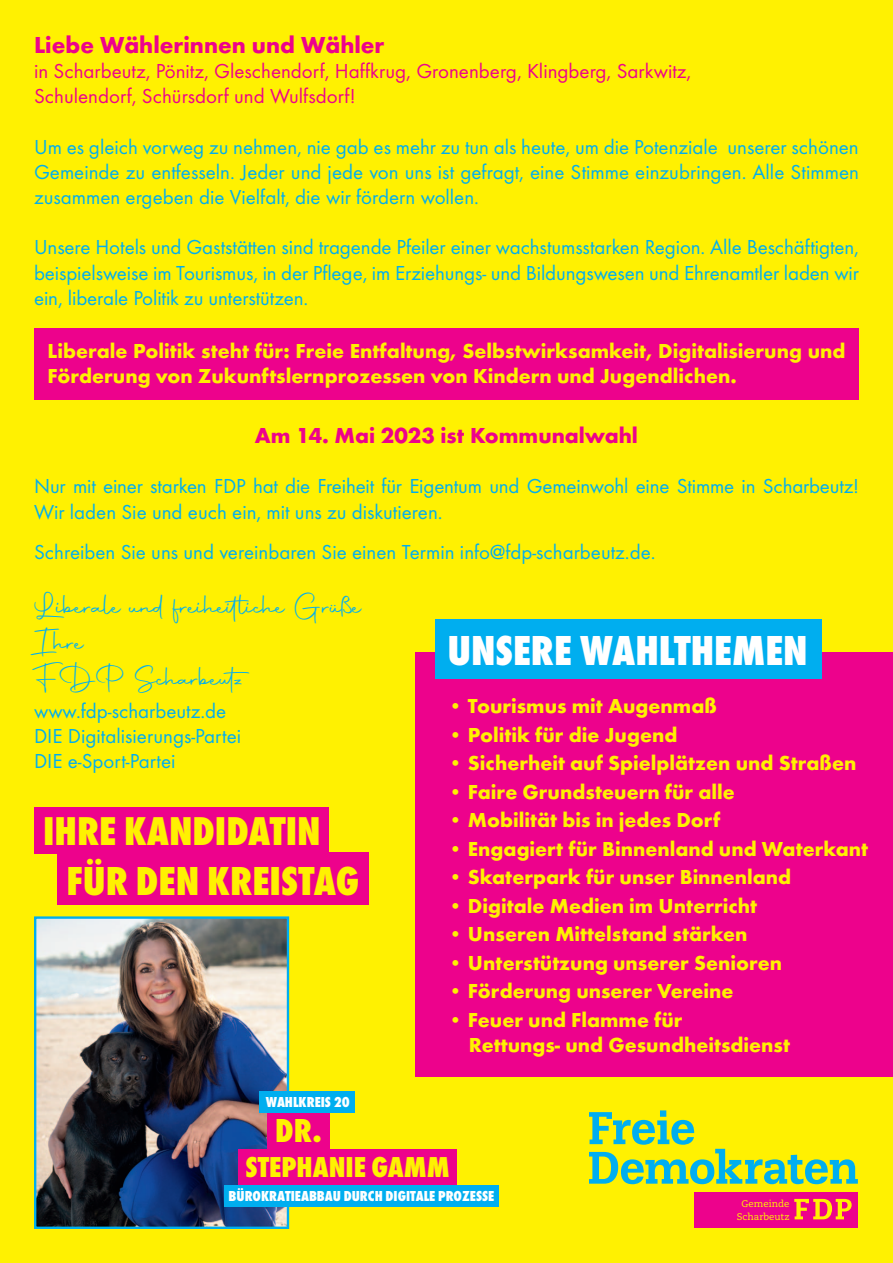
<style>
.page{position:relative;width:893px;height:1263px;background:#fff101}
.page>*{position:absolute;margin:0;border:0;box-sizing:border-box;transform-origin:0 0}
.t1{font:800 condensed 43.5px "Futura T";color:#fff}
.t2{font:800 condensed 42px "Futura T";color:#fff101}
.t3{font:800 condensed 41.7px "Futura T";color:#fff101}
.t4{font:800 condensed 34.5px "Futura T";color:#fff101}
.t5{font:30px/36px "Autography";color:#00aeef}
.t6{font:800 condensed 29.85px "Futura T";color:#fff101}
.t7{font:700 24px "Futura T";color:#ed028c}
.t8{font:700 22.5px "Futura T";color:#ed028c}
.t9{font:21px/25.2px "Futura T";color:#00aeef;text-align:justify}
.t10{font:700 21px/25.2px "Futura T";color:#fff101}
.t11{font:21px/25.2px "Futura T";color:#ed028c}
.t12{font:800 condensed 15px "Futura T";color:#fff}
.t13{font:9.6px/13px "Caecilia LT Std";color:#fff101;text-align:center}
</style>
<div class="page">
<div style="left:58px;top:852px;width:311px;height:53px;background:#ed028c"></div>
<img style="left:37px;top:919px;width:249px;height:307px">
<div style="left:34px;top:916px;width:255px;height:313px;border:2px solid #00aeef"></div>
<div style="left:694px;top:1192px;width:164px;height:35px;background:#ed028c"></div>
<svg style="left:589px;top:1112px;width:269px;height:72px"></svg>
<div style="left:660px;top:1110px;width:6px;height:7px;background:#00aeef"></div>
<svg style="left:794px;top:1199px;width:58px;height:20px"></svg>
<div style="left:34px;top:328px;width:825px;height:72px;background:#ed028c"></div>
<div style="left:34px;top:807px;width:295px;height:47px;background:#ed028c"></div>
<div style="left:415px;top:652px;width:478px;height:425px;background:#ed028c"></div>
<div style="left:435px;top:620px;width:387px;height:59px;background:#00aeef"></div>
<div style="left:238px;top:1149px;width:218px;height:36px;background:#ed028c"></div>
<div style="left:267px;top:1110px;width:63px;height:41px;background:#ed028c"></div>
<div style="left:259px;top:1091px;width:96px;height:21px;background:#00aeef"></div>
<div style="left:224px;top:1185px;width:275px;height:21px;background:#00aeef"></div>
<p class="t7" style="left:34px;top:31px;width:352px">Liebe Wählerinnen und Wähler</p>
<p class="t11" style="left:34px;top:58px;width:659px">in Scharbeutz, Pönitz, Gleschendorf, Haffkrug, Gronenberg, Klingberg, Sarkwitz,<br>Schulendorf, Schürsdorf und Wulfsdorf!</p>
<p class="t9" style="left:34px;top:134px;width:826px">Um es gleich vorweg zu nehmen, nie gab es mehr zu tun als heute, um die Potenziale unserer schönen Gemeinde zu entfesseln. Jeder und jede von uns ist gefragt, eine Stimme einzubringen. Alle Stimmen zusammen ergeben die Vielfalt, die wir fördern wollen.</p>
<p class="t9" style="left:34px;top:235px;width:826px">Unsere Hotels und Gaststätten sind tragende Pfeiler einer wachstumsstarken Region. Alle Beschäftigten, beispielsweise im Tourismus, in der Pflege, im Erziehungs- und Bildungswesen und Ehrenamtler laden wir ein, liberale Politik zu unterstützen.</p>
<p class="t10" style="left:47px;top:338px;width:799px">Liberale Politik steht für: Freie Entfaltung, Selbstwirksamkeit, Digitalisierung und<br>Förderung von Zukunftslernprozessen von Kindern und Jugendlichen.</p>
<p class="t8" style="left:255px;top:422px;width:385px">Am 14. Mai 2023 ist Kommunalwahl</p>
<p class="t9" style="left:34px;top:474px;width:826px">Nur mit einer starken FDP hat die Freiheit für Eigentum und Gemeinwohl eine Stimme in Scharbeutz!<br>Wir laden Sie und euch ein, mit uns zu diskutieren.</p>
<p class="t9" style="left:34px;top:539px;width:623px">Schreiben Sie uns und vereinbaren Sie einen Termin info@fdp-scharbeutz.de.</p>
<h3 class="t5" style="left:34px;top:589px;width:330px">Liberale und freiheitliche Grüße<br>Ihre<br>FDP Scharbeutz</h3>
<p class="t9" style="left:34px;top:698px;width:209px;text-align:left">www.fdp-scharbeutz.de<br>DIE Digitalisierungs-Partei<br>DIE e-Sport-Partei</p>
<h1 class="t1" style="left:447px;top:625px;width:362px">UNSERE WAHLTHEMEN</h1>
<p class="t10" style="left:449px;top:693px;width:270px">• Tourismus mit Augenmaß</p>
<p class="t10" style="left:449px;top:722px;width:230px">• Politik für die Jugend</p>
<p class="t10" style="left:449px;top:750px;width:409px">• Sicherheit auf Spielplätzen und Straßen</p>
<p class="t10" style="left:449px;top:779px;width:288px">• Faire Grundsteuern für alle</p>
<p class="t10" style="left:449px;top:807px;width:273px">• Mobilität bis in jedes Dorf</p>
<p class="t10" style="left:449px;top:836px;width:421px">• Engagiert für Binnenland und Waterkant</p>
<p class="t10" style="left:449px;top:864px;width:344px">• Skaterpark für unser Binnenland</p>
<p class="t10" style="left:449px;top:893px;width:310px">• Digitale Medien im Unterricht</p>
<p class="t10" style="left:449px;top:921px;width:300px">• Unseren Mittelstand stärken</p>
<p class="t10" style="left:449px;top:950px;width:335px">• Unterstützung unserer Senioren</p>
<p class="t10" style="left:449px;top:978px;width:286px">• Förderung unserer Vereine</p>
<p class="t10" style="left:469px;top:1007px;width:323px;text-indent:-20px">• Feuer und Flamme für<br>Rettungs- und Gesundheitsdienst</p>
<h3 class="t3" style="left:43px;top:807px;width:279px">IHRE KANDIDATIN</h3>
<h2 class="t2" style="left:67px;top:857px;width:294px">FÜR DEN KREISTAG</h2>
<p class="t12" style="left:266px;top:1093px;width:85px">WAHLKREIS 20</p>
<h3 class="t4" style="left:275px;top:1110px;width:49px">DR.</h3>
<h3 class="t6" style="left:245px;top:1150px;width:206px">STEPHANIE GAMM</h3>
<p class="t12" style="left:229px;top:1187px;width:267px">BÜROKRATIEABBAU DURCH DIGITALE PROZESSE</p>
<p class="t13" style="left:737px;top:1197px;width:54px">Gemeinde<br>Scharbeutz</p>
</div>
